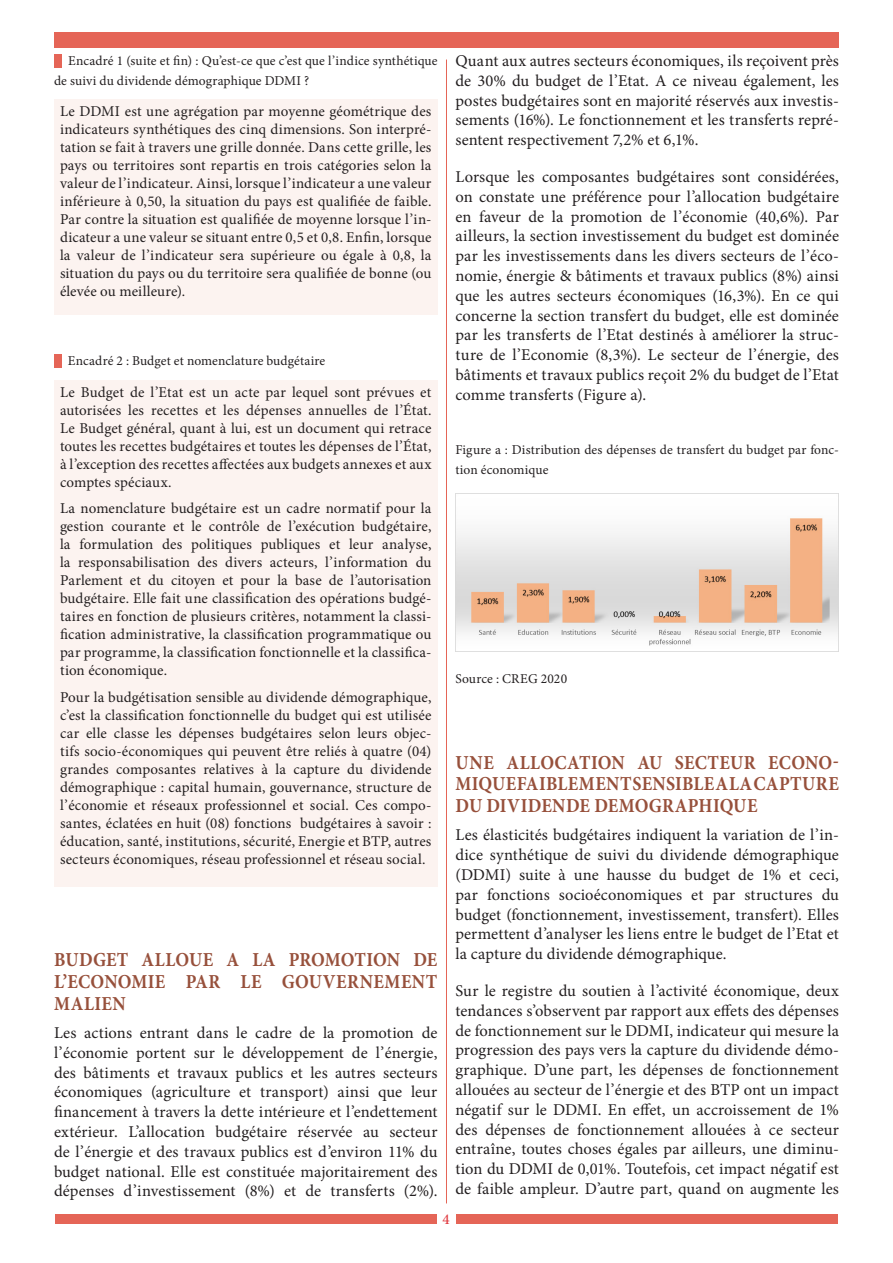
<style>
.page{position:relative;width:893px;height:1263px;background:#fff}
.page>*{position:absolute;margin:0;border:0;box-sizing:border-box;transform-origin:0 0}
.Titres{font:700 19.8px/21.6px "Minion Pro";letter-spacing:.02em;color:#97503b;text-align:justify;scale:.91 1}
.t1{font:16.5px/19.8px "Minion Pro";letter-spacing:.005em;color:#231f20;text-align:justify}
.t2{font:15px/18px "Minion Pro";letter-spacing:.01em;color:#231f20;text-align:justify}
.t3{font:500 15px "Minion Pro";color:#df343a}
.t4{font:13.5px/19.8px "Minion Pro";letter-spacing:.005em;color:#231f20}
</style>
<div class="page">
<div style="left:55px;top:1214px;width:382px;height:10px;background:#e56557"></div>
<div style="left:456px;top:1214px;width:382px;height:10px;background:#e56557"></div>
<hr style="left:446px;top:60px;width:1px;height:1143px;background:#e56557">
<div style="left:54px;top:32px;width:785px;height:15px;background:#e56557"></div>
<div style="left:54px;top:54px;width:8px;height:14px;background:#e56557"></div>
<div style="left:54px;top:99px;width:383px;height:216px;background:#fcf3f0"></div>
<div style="left:54px;top:354px;width:8px;height:14px;background:#e56557"></div>
<div style="left:54px;top:380px;width:383px;height:507px;background:#fcf3f0"></div>
<img style="left:455px;top:494px;width:384px;height:158px">
<p class="t4" style="left:54px;top:51px;width:385px;text-indent:14px">Encadré 1 (suite et fin) : Qu’est-ce que c’est que l’indice synthétique de suivi du dividende démographique DDMI ?</p>
<p class="t2" style="left:60px;top:102px;width:373px">Le DDMI est une agrégation par moyenne géométrique des indicateurs synthétiques des cinq dimensions. Son interpré&shy;tation se fait à travers une grille donnée. Dans cette grille, les pays ou territoires sont repartis en trois catégories selon la valeur de l’indicateur. Ainsi, lorsque l’indicateur a une valeur inférieure à 0,50, la situation du pays est qualifiée de faible.<br>Par contre la situation est qualifiée de moyenne lorsque l’in&shy;dicateur a une valeur se situant entre 0,5 et 0,8. Enfin, lorsque la valeur de l’indicateur sera supérieure ou égale à 0,8, la situation du pays ou du territoire sera qualifiée de bonne (ou élevée ou meilleure).</p>
<p class="t4" style="left:68px;top:351px;width:259px">Encadré 2 : Budget et nomenclature budgétaire</p>
<p class="t2" style="left:60px;top:383px;width:373px">Le Budget de l’Etat est un acte par lequel sont prévues et autorisées les recettes et les dépenses annuelles de l’État.<br>Le Budget général, quant à lui, est un document qui retrace toutes les recettes budgétaires et toutes les dépenses de l’État, à l’exception des recettes affectées aux budgets annexes et aux comptes spéciaux.</p>
<p class="t2" style="left:60px;top:499px;width:373px">La nomenclature budgétaire est un cadre normatif pour la gestion courante et le contrôle de l’exécution budgétaire, la formulation des politiques publiques et leur analyse, la responsabilisation des divers acteurs, l’information du Parlement et du citoyen et pour la base de l’autorisation budgétaire. Elle fait une classification des opérations budgé&shy;taires en fonction de plusieurs critères, notamment la classi&shy;fication administrative, la classification programmatique ou par programme, la classification fonctionnelle et la classifica&shy;tion économique.</p>
<p class="t2" style="left:60px;top:688px;width:373px">Pour la budgétisation sensible au dividende démographique, c’est la classification fonctionnelle du budget qui est utilisée car elle classe les dépenses budgétaires selon leurs objec&shy;tifs socio-économiques qui peuvent être reliés à quatre (04) grandes composantes relatives à la capture du dividende démographique : capital humain, gouvernance, structure de l’économie et réseaux professionnel et social. Ces compo&shy;santes, éclatées en huit (08) fonctions budgétaires à savoir : éducation, santé, institutions, sécurité, Energie et BTP, autres secteurs économiques, réseau professionnel et réseau social.</p>
<p class="Titres" style="left:54px;top:949px;width:423px">BUDGET ALLOUE A LA PROMOTION DE L’ECONOMIE PAR LE GOUVERNEMENT MALIEN</p>
<p class="t1" style="left:54px;top:1023px;width:385px">Les actions entrant dans le cadre de la promotion de l’économie portent sur le développement de l’énergie, des bâtiments et travaux publics et les autres secteurs économiques (agriculture et transport) ainsi que leur financement à travers la dette intérieure et l’endettement extérieur. L’allocation budgétaire réservée au secteur de l’énergie et des travaux publics est d’environ 11% du budget national. Elle est constituée majoritairement des dépenses d’investissement (8%) et de transferts (2%).</p>
<p class="t1" style="left:455px;top:51px;width:385px">Quant aux autres secteurs économiques, ils reçoivent près de 30% du budget de l’Etat. A ce niveau également, les postes budgétaires sont en majorité réservés aux investis&shy;sements (16%). Le fonctionnement et les transferts repré&shy;sentent respectivement 7,2% et 6,1%.</p>
<p class="t1" style="left:455px;top:167px;width:385px">Lorsque les composantes budgétaires sont considérées, on constate une préférence pour l’allocation budgétaire en faveur de la promotion de l’économie (40,6%). Par ailleurs, la section investissement du budget est dominée par les investissements dans les divers secteurs de l’éco&shy;nomie, énergie &amp; bâtiments et travaux publics (8%) ainsi que les autres secteurs économiques (16,3%). En ce qui concerne la section transfert du budget, elle est dominée par les transferts de l’Etat destinés à améliorer la struc&shy;ture de l’Economie (8,3%). Le secteur de l’énergie, des bâtiments et travaux publics reçoit 2% du budget de l’Etat comme transferts (Figure a).</p>
<p class="t4" style="left:455px;top:440px;width:385px">Figure a : Distribution des dépenses de transfert du budget par fonc&shy;tion économique</p>
<p class="t4" style="left:455px;top:669px;width:113px">Source : CREG 2020</p>
<p class="Titres" style="left:456px;top:751px;width:423px">UNE ALLOCATION AU SECTEUR ECONO-MIQUE FAIBLEMENT SENSIBLE A LA CAPTURE DU DIVIDENDE DEMOGRAPHIQUE</p>
<p class="t1" style="left:455px;top:825px;width:385px">Les élasticités budgétaires indiquent la variation de l’in&shy;dice synthétique de suivi du dividende démographique (DDMI) suite à une hausse du budget de 1% et ceci, par fonctions socioéconomiques et par structures du budget (fonctionnement, investissement, transfert). Elles permettent d’analyser les liens entre le budget de l’Etat et la capture du dividende démographique.</p>
<p class="t1" style="left:455px;top:981px;width:385px">Sur le registre du soutien à l’activité économique, deux tendances s’observent par rapport aux effets des dépenses de fonctionnement sur le DDMI, indicateur qui mesure la progression des pays vers la capture du dividende démo&shy;graphique. D’une part, les dépenses de fonctionnement allouées au secteur de l’énergie et des BTP ont un impact négatif sur le DDMI. En effet, un accroissement de 1% des dépenses de fonctionnement allouées à ce secteur entraîne, toutes choses égales par ailleurs, une diminu&shy;tion du DDMI de 0,01%. Toutefois, cet impact négatif est de faible ampleur. D’autre part, quand on augmente les</p>
<p class="t3" style="left:443px;top:1209px;width:9px">4</p>
</div>
